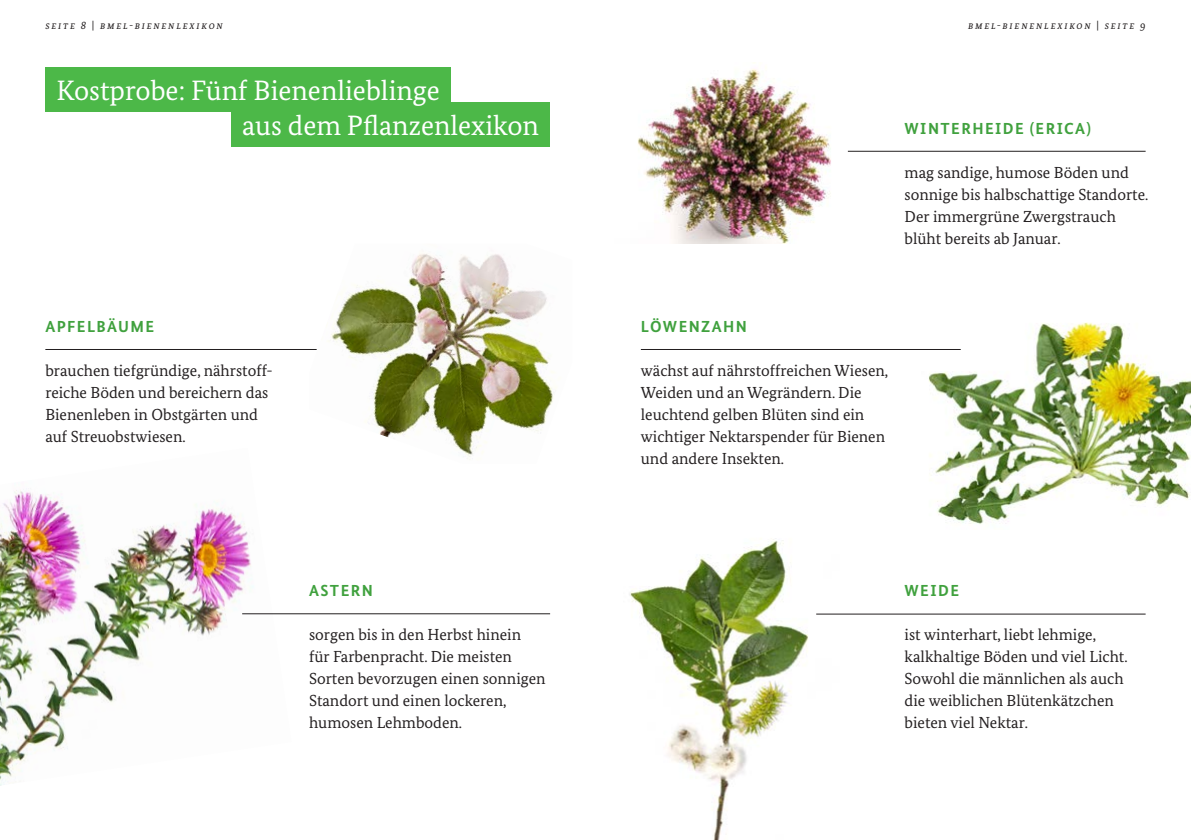
<style>
.page{position:relative;width:1191px;height:840px;background:#fff}
.page>*{position:absolute;margin:0;border:0;box-sizing:border-box;transform-origin:0 0}
.t1{font:28px "Bundes Serif";color:#fff}
.t2{font:16px/22px "Bundes Serif";color:#231f20}
.t3{font:700 16px "Bundes Sans";letter-spacing:.09em;color:#40a13e}
.t4{font:italic 11px "Bundes Serif";letter-spacing:.15em;color:#231f20}
.s1{font-style:normal}
</style>
<div class="page">
<img style="left:0;top:490px;width:291px;height:295px">
<img style="left:637px;top:62px;width:241px;height:181px">
<img style="left:629px;top:539px;width:223px;height:300px">
<img style="left:928px;top:322px;width:263px;height:202px">
<div style="left:231px;top:102px;width:319px;height:44px;background:#4cb848"></div>
<div style="left:45px;top:67px;width:406px;height:45px;background:#4cb848"></div>
<hr style="left:45px;top:349px;width:272px;height:1px;background:#231f20">
<hr style="left:816px;top:613px;width:329px;height:1px;background:#231f20">
<hr style="left:848px;top:151px;width:297px;height:1px;background:#231f20">
<hr style="left:242px;top:613px;width:308px;height:1px;background:#231f20">
<hr style="left:641px;top:349px;width:319px;height:1px;background:#231f20">
<img style="left:316px;top:253px;width:240px;height:207px">
<p class="t4" style="left:45px;top:18px;width:179px">seite 8 <span class="s1">|</span> bmel-bienenlexikon</p>
<p class="t4" style="left:968px;top:18px;width:179px">bmel-bienenlexikon <span class="s1">|</span> seite 9</p>
<h1 class="t1" style="left:56px;top:73px;width:385px">Kostprobe: Fünf Bienenlieblinge</h1>
<h1 class="t1" style="left:242px;top:108px;width:298px">aus dem Pflanzenlexikon</h1>
<p class="t3" style="left:45px;top:316px;width:110px">APFELBÄUME</p>
<p class="t2" style="left:45px;top:359px;width:227px">brauchen tiefgründige, nährstoff&shy;reiche Böden und bereichern das<br>Bienenleben in Obstgärten und auf Streuobstwiesen.</p>
<p class="t3" style="left:309px;top:580px;width:65px">ASTERN</p>
<p class="t2" style="left:309px;top:623px;width:238px">sorgen bis in den Herbst hinein für Farbenpracht. Die meisten<br>Sorten bevorzugen einen sonnigen<br>Standort und einen lockeren, humosen Lehmboden.</p>
<p class="t3" style="left:904px;top:118px;width:188px">WINTERHEIDE (ERICA)</p>
<p class="t2" style="left:904px;top:161px;width:245px">mag sandige, humose Böden und sonnige bis halbschattige Standorte.<br>Der immergrüne Zwergstrauch blüht bereits ab Januar.</p>
<p class="t3" style="left:641px;top:316px;width:108px">LÖWENZAHN</p>
<p class="t2" style="left:641px;top:359px;width:249px">wächst auf nährstoffreichen Wiesen,<br>Weiden und an Wegrändern. Die leuchtend gelben Blüten sind ein wichtiger Nektarspender für Bienen und andere Insekten.</p>
<p class="t3" style="left:904px;top:580px;width:56px">WEIDE</p>
<p class="t2" style="left:904px;top:623px;width:224px">ist winterhart, liebt lehmige, kalkhaltige Böden und viel Licht.<br>Sowohl die männlichen als auch die weiblichen Blütenkätzchen bieten viel Nektar.</p>
</div>
